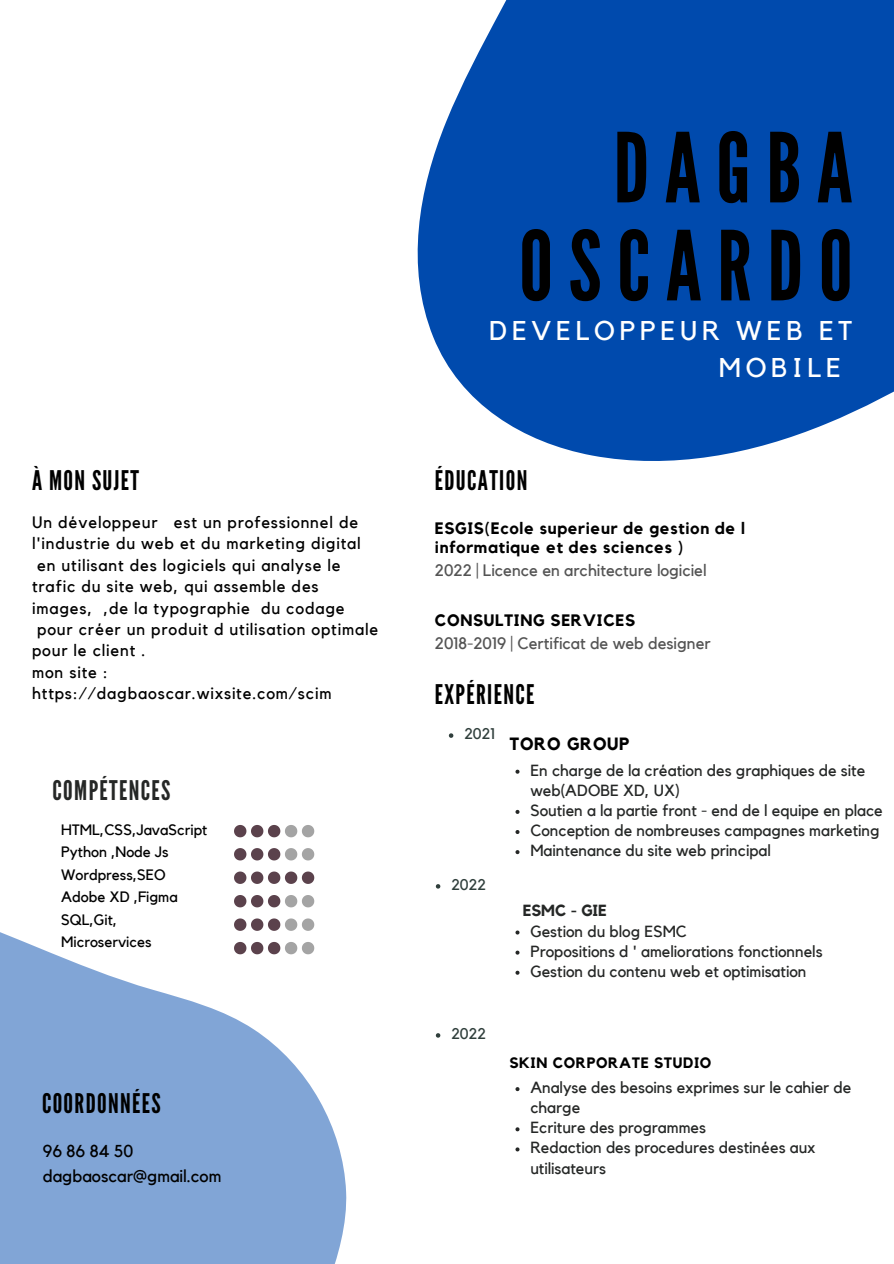
<style>
.page{position:relative;width:894px;height:1264px;background:#fff}
.page>*{position:absolute;margin:0;border:0;box-sizing:border-box;transform-origin:0 0}
.t1{font:96.15px/97.9px "League Gothic";letter-spacing:.16em;color:#000;text-align:right}
.t2{font:27px "League Gothic";letter-spacing:.05em;color:#000}
.t3{font:27px/37.2px "Kollektif";letter-spacing:.175em;color:#fff}
.t4{font:27px "League Gothic";letter-spacing:.05em;color:#252726}
.t5{font:700 17.7px "Kollektif";letter-spacing:.04em;color:#000}
.t6{font:17.25px/25.2px "Kollektif";color:#000}
.t7{font:16.5px "Kollektif";letter-spacing:.05em;color:#000}
.t8{font:700 16.5px/19.2px "Kollektif";letter-spacing:.04em;color:#000}
.t9{font:16.5px "Kollektif";color:#545454}
.t10{font:16.05px/20.1px "Kollektif";color:#252726}
.t11{font:700 16.05px "Kollektif";color:#252726}
.t12{font:15.45px "Kollektif";color:#303f3c}
.t13{font:15px/22.5px "Kollektif";color:#000}
.t14{font:700 15px "Kollektif";letter-spacing:.04em;color:#000}
</style>
<div class="page">
<svg style="left:0;top:876px;width:347px;height:387px;fill:#81a5d6"></svg>
<svg style="left:234px;top:825px;width:80px;height:12px"></svg>
<svg style="left:234px;top:848px;width:80px;height:12px"></svg>
<svg style="left:234px;top:871px;width:80px;height:13px"></svg>
<svg style="left:234px;top:895px;width:80px;height:12px"></svg>
<svg style="left:234px;top:918px;width:80px;height:12px"></svg>
<svg style="left:234px;top:941px;width:80px;height:13px"></svg>
<svg style="left:417px;top:0;width:476px;height:461px;background:#1b5db5"></svg>
<svg style="left:448px;top:733px;width:5px;height:4px"></svg>
<svg style="left:435px;top:884px;width:5px;height:4px"></svg>
<svg style="left:515px;top:769px;width:4px;height:4px"></svg>
<svg style="left:515px;top:810px;width:4px;height:4px"></svg>
<svg style="left:515px;top:830px;width:4px;height:4px"></svg>
<svg style="left:515px;top:850px;width:4px;height:4px"></svg>
<svg style="left:515px;top:930px;width:4px;height:4px"></svg>
<svg style="left:515px;top:950px;width:4px;height:4px"></svg>
<svg style="left:515px;top:970px;width:4px;height:4px"></svg>
<svg style="left:515px;top:1087px;width:4px;height:4px"></svg>
<svg style="left:515px;top:1127px;width:4px;height:4px"></svg>
<svg style="left:515px;top:1147px;width:4px;height:4px"></svg>
<svg style="left:435px;top:1033px;width:5px;height:4px"></svg>
<h2 class="t2" style="left:32px;top:464px;width:108px">À MON SUJET</h2>
<p class="t7" style="left:32px;top:514px;width:327px">Un développeur est un professionnel de</p>
<p class="t7" style="left:32px;top:536px;width:330px">l'industrie du web et du marketing digital</p>
<p class="t7" style="left:37px;top:557px;width:305px">en utilisant des logiciels qui analyse le</p>
<p class="t7" style="left:32px;top:579px;width:288px">trafic du site web, qui assemble des</p>
<p class="t7" style="left:32px;top:600px;width:314px">images, ,de la typographie du codage</p>
<p class="t7" style="left:37px;top:621px;width:342px">pour créer un produit d utilisation optimale</p>
<p class="t7" style="left:32px;top:643px;width:115px">pour le client .</p>
<p class="t7" style="left:32px;top:664px;width:77px">mon site :</p>
<p class="t7" style="left:32px;top:686px;width:301px">https://dagbaoscar.wixsite.com/scim</p>
<h2 class="t4" style="left:53px;top:775px;width:119px">COMPÉTENCES</h2>
<p class="t13" style="left:61px;top:818px;width:148px">HTML,CSS,JavaScript<br>Python ,Node Js<br>Wordpress,SEO<br>Adobe XD ,Figma<br>SQL,Git,<br>Microservices</p>
<h2 class="t2" style="left:42px;top:1087px;width:120px">COORDONNÉES</h2>
<p class="t6" style="left:43px;top:1138px;width:180px">96 86 84 50 dagbaoscar@gmail.com</p>
<h1 class="t1" style="left:519px;top:121px;width:335px">DAGBA<br>OSCARDO</h1>
<h2 class="t3" style="left:718px;top:313px;width:135px;text-indent:-230px">DEVELOPPEUR WEB ET<br>MOBILE</h2>
<h2 class="t2" style="left:435px;top:464px;width:94px">ÉDUCATION</h2>
<p class="t8" style="left:435px;top:519px;width:311px">ESGIS(Ecole superieur de gestion de l informatique et des sciences )</p>
<p class="t9" style="left:435px;top:563px;width:273px">2022 | Licence en architecture logiciel</p>
<p class="t8" style="left:435px;top:611px;width:202px">CONSULTING SERVICES</p>
<p class="t9" style="left:435px;top:635px;width:277px">2018-2019 | Certificat de web designer</p>
<h2 class="t2" style="left:435px;top:678px;width:101px">EXPÉRIENCE</h2>
<p class="t12" style="left:464px;top:726px;width:32px">2021</p>
<p class="t5" style="left:509px;top:735px;width:121px">TORO GROUP</p>
<p class="t12" style="left:451px;top:877px;width:36px">2022</p>
<p class="t12" style="left:451px;top:1026px;width:36px">2022</p>
<p class="t10" style="left:530px;top:760px;width:354px">En charge de la création des graphiques de site web(ADOBE XD, UX)<br>Soutien a la partie front - end de l equipe en place Conception de nombreuses campagnes marketing Maintenance du site web principal</p>
<p class="t11" style="left:522px;top:903px;width:86px">ESMC - GIE</p>
<p class="t10" style="left:530px;top:921px;width:293px">Gestion du blog ESMC<br>Propositions d ' ameliorations fonctionnels<br>Gestion du contenu web et optimisation</p>
<p class="t14" style="left:509px;top:1056px;width:203px">SKIN CORPORATE STUDIO</p>
<p class="t10" style="left:530px;top:1078px;width:322px">Analyse des besoins exprimes sur le cahier de charge<br>Ecriture des programmes<br>Redaction des procedures destinées aux utilisateurs</p>
</div>
